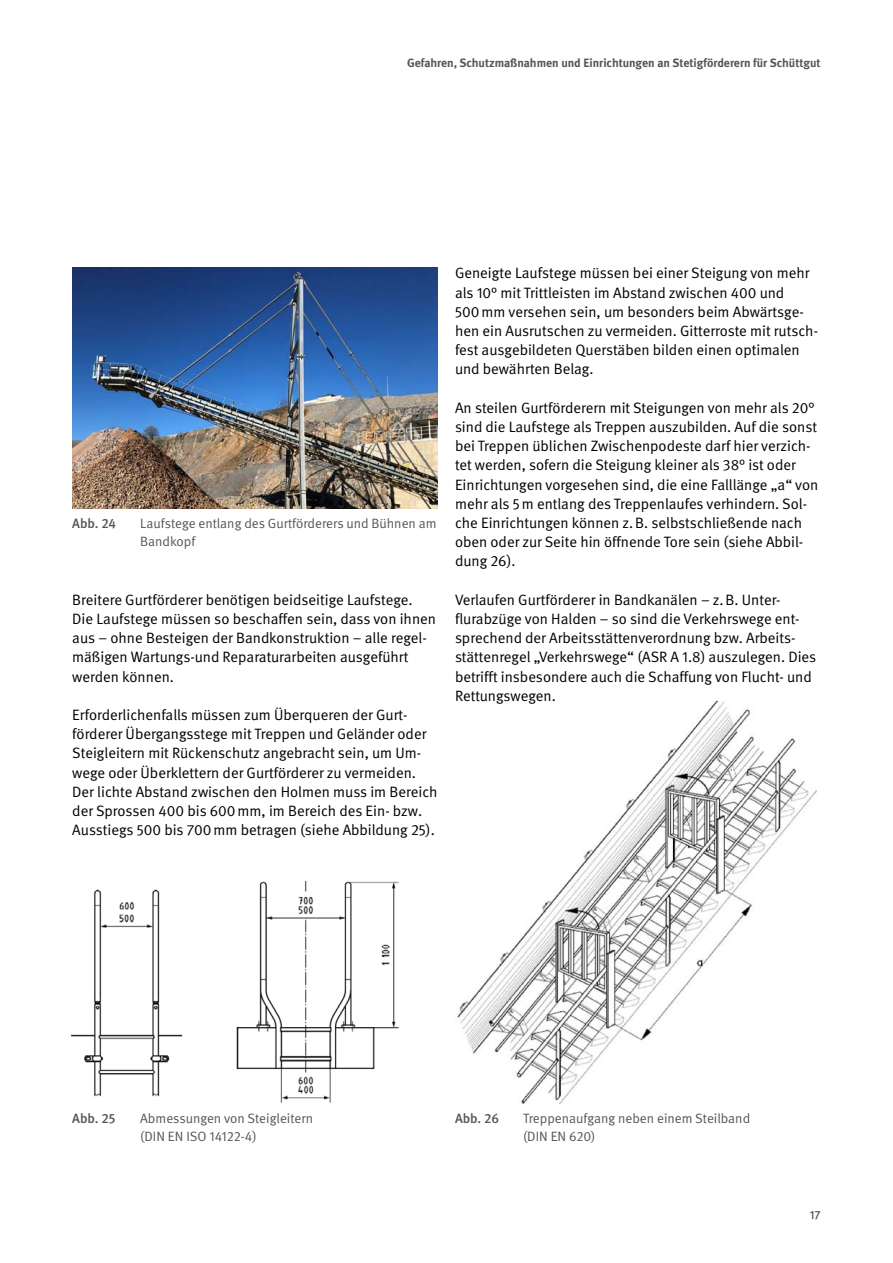
<style>
.page{position:relative;width:893px;height:1263px;background:#fff}
.page>*{position:absolute;margin:0;border:0;box-sizing:border-box;transform-origin:0 0}
.Fließtext_FT_Abstand_vor{font:15px/19.2px "DGUV Meta";color:#000}
.t1{font:13.5px/18px "DGUV Meta";color:#565655}
.t2{font:500 13.5px "DGUV Meta";letter-spacing:-.01em;color:#565655}
.t3{font:700 12px "DGUV Meta";color:#565655}
.t4{font:500 12px "DGUV Meta";color:#565655}
</style>
<div class="page">
<img style="left:72px;top:268px;width:366px;height:241px">
<img style="left:236px;top:881px;width:163px;height:222px">
<img style="left:457px;top:701px;width:360px;height:403px">
<img style="left:70px;top:889px;width:113px;height:208px">
<p class="t3" style="left:407px;top:56px;width:415px">Gefahren, Schutzmaßnahmen und Einrichtungen an Stetigförderern für Schüttgut</p>
<p class="t2" style="left:72px;top:515px;width:45px">Abb. 24</p>
<p class="t1" style="left:140px;top:515px;width:298px">Laufstege entlang des Gurtförderers und Bühnen am<br>Bandkopf</p>
<p class="Fließtext_FT_Abstand_vor" style="left:72px;top:590px;width:365px">Breitere Gurtförderer benötigen beidseitige Laufstege.<br>Die Laufstege müssen so beschaffen sein, dass von ihnen aus – ohne Besteigen der Bandkonstruktion – alle regel&shy;mäßigen Wartungs-und Reparaturarbeiten ausgeführt werden können.</p>
<p class="Fließtext_FT_Abstand_vor" style="left:72px;top:706px;width:367px">Erforderlichenfalls müssen zum Überqueren der Gurt&shy;förderer Übergangsstege mit Treppen und Geländer oder Steigleitern mit Rückenschutz angebracht sein, um Um&shy;wege oder Überklettern der Gurtförderer zu vermeiden.<br>Der lichte Abstand zwischen den Holmen muss im Bereich der Sprossen 400 bis 600mm, im Bereich des Ein- bzw.<br>Ausstiegs 500 bis 700mm betragen (siehe Abbildung 25).</p>
<p class="Fließtext_FT_Abstand_vor" style="left:455px;top:264px;width:365px">Geneigte Laufstege müssen bei einer Steigung von mehr als 10° mit Trittleisten im Abstand zwischen 400 und 500mm versehen sein, um besonders beim Abwärtsge&shy;hen ein Ausrutschen zu vermeiden. Gitterroste mit rutsch&shy;fest ausgebildeten Querstäben bilden einen optimalen und bewährten Belag.</p>
<p class="Fließtext_FT_Abstand_vor" style="left:455px;top:398px;width:365px">An steilen Gurtförderern mit Steigungen von mehr als 20° sind die Laufstege als Treppen auszubilden. Auf die sonst bei Treppen üblichen Zwischenpodeste darf hier verzich&shy;tet werden, sofern die Steigung kleiner als 38° ist oder Einrichtungen vorgesehen sind, die eine Falllänge „a“ von mehr als 5m entlang des Treppenlaufes verhindern. Sol&shy;che Einrichtungen können z.B. selbstschließende nach oben oder zur Seite hin öffnende Tore sein (siehe Abbil&shy;dung 26).</p>
<p class="Fließtext_FT_Abstand_vor" style="left:455px;top:590px;width:363px">Verlaufen Gurtförderer in Bandkanälen – z.B. Unter&shy;flurabzüge von Halden – so sind die Verkehrswege ent&shy;sprechend der Arbeitsstättenverordnung bzw. Arbeits&shy;stättenregel „Verkehrswege“ (ASR A 1.8) auszulegen. Dies betrifft insbesondere auch die Schaffung von Flucht- und Rettungswegen.</p>
<p class="t2" style="left:72px;top:1111px;width:45px">Abb. 25</p>
<p class="t1" style="left:140px;top:1110px;width:174px">Abmessungen von Steigleitern (DIN EN ISO 14122-4)</p>
<p class="t2" style="left:455px;top:1111px;width:46px">Abb. 26</p>
<p class="t1" style="left:523px;top:1110px;width:229px">Treppenaufgang neben einem Steilband (DIN EN 620)</p>
<p class="t4" style="left:810px;top:1208px;width:12px">17</p>
</div>
